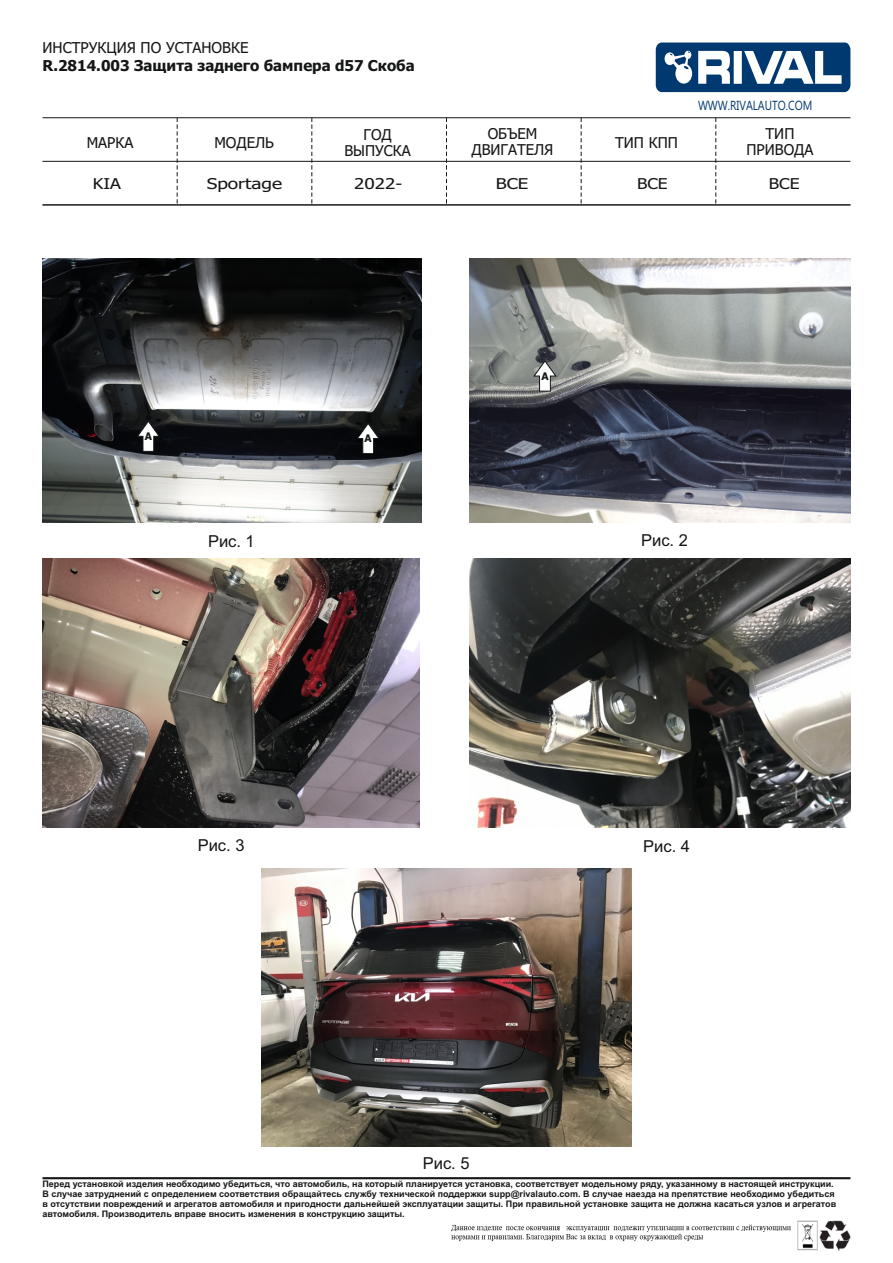
<style>
.page{position:relative;width:893px;height:1263px;background:#fff}
.page>*{position:absolute;margin:0;border:0;box-sizing:border-box;transform-origin:0 0}
.t1{font:16.5px "Arial";color:#151616}
.t2{font:15px/16.2px "Tahoma";color:#151616;text-align:center}
.t3{font:700 15px "Tahoma";color:#151616}
.t4{font:15px "Tahoma";color:#151616;scale:1.28 1}
.t5{font:15px "Tahoma";color:#151616;scale:1.27 1}
.t6{font:15px "Tahoma";color:#151616;scale:1.2 1}
.t7{font:15px "Tahoma";color:#151616;scale:1.25 1}
.t8{font:15px "Tahoma";color:#151616;scale:1.17 1}
.t9{font:15px "Tahoma";color:#151616;scale:1.18 1}
.t10{font:13.2px "Ebrima";color:#003870;scale:.81 1}
.t11{font:700 10.5px "Tahoma";color:#151616}
.t12{font:700 9px/10.1px "Arial";color:#151616}
</style>
<div class="page">
<img style="left:470px;top:259px;width:380px;height:264px">
<hr style="left:43px;top:1177px;width:807px;height:2px;background:#151616">
<svg style="left:656px;top:43px;width:194px;height:49px"></svg>
<img style="left:797px;top:1220px;width:53px;height:30px">
<img style="left:451px;top:1220px;width:350px;height:26px">
<svg style="left:177px;top:118px;width:1px;height:86px"></svg>
<svg style="left:311px;top:118px;width:1px;height:86px"></svg>
<svg style="left:446px;top:118px;width:1px;height:86px"></svg>
<svg style="left:581px;top:118px;width:1px;height:86px"></svg>
<svg style="left:715px;top:118px;width:1px;height:86px"></svg>
<hr style="left:43px;top:117px;width:807px;height:1px;background:#151616">
<hr style="left:43px;top:161px;width:807px;height:1px;background:#151616">
<hr style="left:43px;top:204px;width:807px;height:1px;background:#151616">
<img style="left:43px;top:259px;width:378px;height:264px">
<svg style="left:136px;top:420px;width:25px;height:32px"></svg>
<svg style="left:356px;top:422px;width:25px;height:32px"></svg>
<svg style="left:532px;top:359px;width:25px;height:33px"></svg>
<img style="left:43px;top:558px;width:376px;height:269px">
<img style="left:470px;top:558px;width:380px;height:269px">
<img style="left:261px;top:868px;width:371px;height:278px">
<h2 class="t2" style="left:43px;top:41px;width:207px">ИНСТРУКЦИЯ ПО УСТАНОВКЕ</h2>
<h2 class="t3" style="left:43px;top:60px;width:374px">R.2814.003 Защита заднего бампера d57 Скоба</h2>
<h3 class="t10" style="left:698px;top:100px;width:143px">WWW.RIVALAUTO.COM</h3>
<h2 class="t2" style="left:87px;top:136px;width:48px">МАРКА</h2>
<h2 class="t2" style="left:344px;top:127px;width:68px">ГОД<br>ВЫПУСКА</h2>
<h2 class="t2" style="left:471px;top:126px;width:83px">ОБЪЕМ<br>ДВИГАТЕЛЯ</h2>
<h2 class="t2" style="left:615px;top:136px;width:64px">ТИП КПП</h2>
<h2 class="t2" style="left:747px;top:126px;width:68px">ТИП<br>ПРИВОДА</h2>
<h2 class="t2" style="left:214px;top:136px;width:61px">МОДЕЛЬ</h2>
<h2 class="t6" style="left:93px;top:178px;width:25px">KIA</h2>
<h2 class="t4" style="left:207px;top:178px;width:60px">Sportage</h2>
<h2 class="t5" style="left:354px;top:178px;width:39px">2022-</h2>
<h2 class="t7" style="left:496px;top:178px;width:28px">ВСЕ</h2>
<h2 class="t8" style="left:637px;top:178px;width:28px">ВСЕ</h2>
<h2 class="t9" style="left:769px;top:178px;width:28px">ВСЕ</h2>
<p class="t11" style="left:145px;top:432px;width:9px">А</p>
<p class="t11" style="left:365px;top:434px;width:9px">А</p>
<p class="t11" style="left:541px;top:372px;width:9px">А</p>
<h1 class="t1" style="left:208px;top:535px;width:48px">Рис. 1</h1>
<h1 class="t1" style="left:641px;top:534px;width:48px">Рис. 2</h1>
<h1 class="t1" style="left:198px;top:839px;width:48px">Рис. 3</h1>
<h1 class="t1" style="left:643px;top:840px;width:48px">Рис. 4</h1>
<h1 class="t1" style="left:423px;top:1157px;width:48px">Рис. 5</h1>
<p class="t12" style="left:43px;top:1180px;width:795px">Перед установкой изделия необходимо убедиться, что автомобиль, на который планируется установка, соответствует модельному ряду, указанному в настоящей инструкции.<br>В случае затруднений с определением соответствия обращайтесь службу технической поддержки supp@rivalauto.com. В случае наезда на препятствие необходимо убедиться в отсутствии повреждений и агрегатов автомобиля и пригодности дальнейшей эксплуатации защиты. При правильной установке защита не должна касаться узлов и агрегатов автомобиля. Производитель вправе вносить изменения в конструкцию защиты.</p>
</div>
